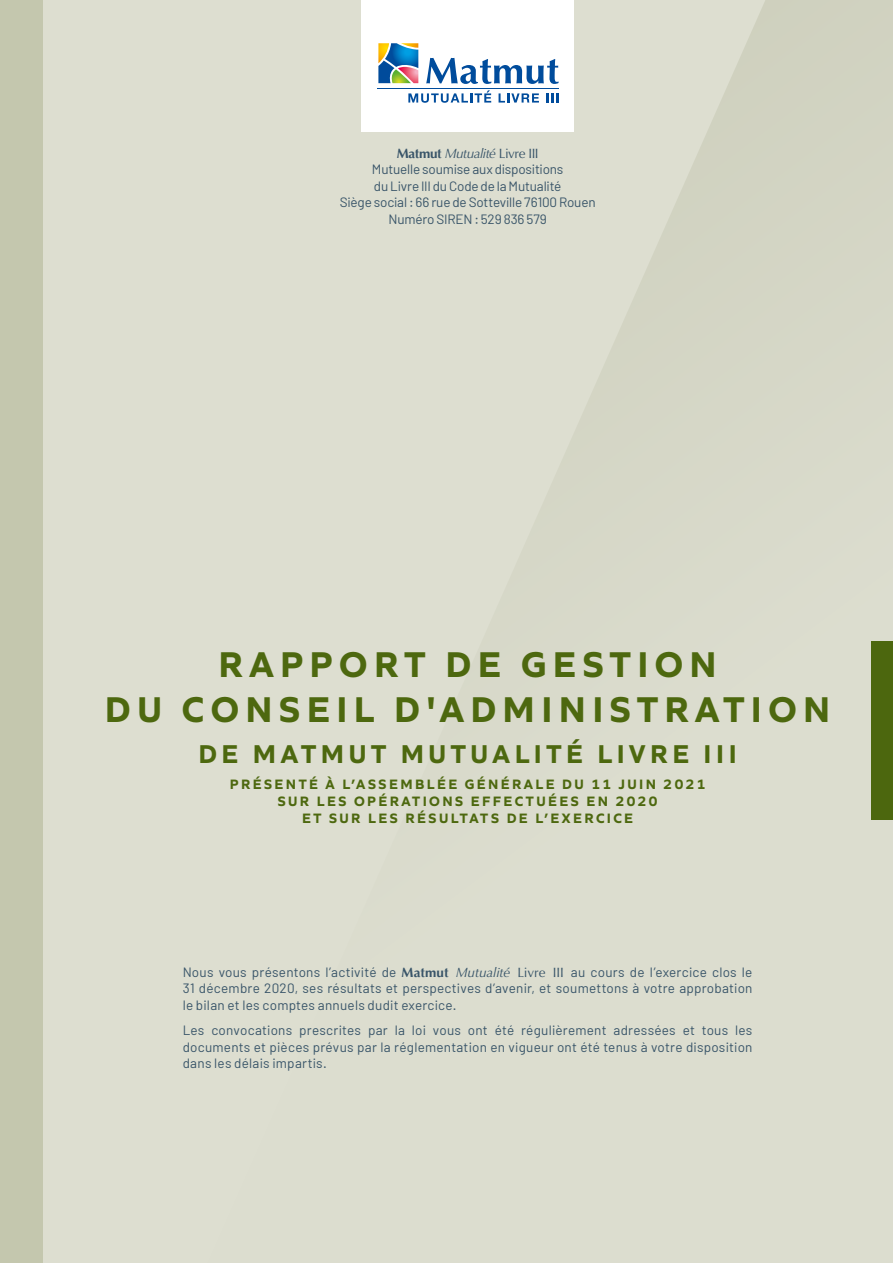
<style>
.page{position:relative;width:893px;height:1263px;background:#ddded0}
.page>*{position:absolute;margin:0;border:0;box-sizing:border-box;transform-origin:0 0}
.t1{font:700 37.5px/45px "Quiet Sans";letter-spacing:.17em;color:#4d680f;text-align:center}
.t2{font:700 27px "Quiet Sans";letter-spacing:.17em;color:#4d680f}
.t3{font:700 14.25px/17.1px "Quiet Sans";letter-spacing:.17em;color:#4d680f;text-align:center}
.t4{font:13.5px/16.5px "Barlow";color:#395569;text-align:justify}
.t5{font:italic 13.5px "Optima";letter-spacing:-.035em;color:#395569}
.s1{font-weight:700;font-style:normal}
.s2{font-style:normal}
.s3{font-family:"Optima";font-weight:700}
.s4{font-family:"Optima";font-style:italic}
.s5{font-family:"Optima"}
</style>
<div class="page">
<svg style="left:558px;top:0;width:335px;height:820px"></svg>
<div style="left:361px;top:0;width:213px;height:132px;background:#fff"></div>
<hr style="left:377px;top:88px;width:181px;height:1px;background:#004c9c">
<svg style="left:426px;top:58px;width:133px;height:26px"></svg>
<svg style="left:378px;top:43px;width:41px;height:41px"></svg>
<svg style="left:378px;top:43px;width:40px;height:40px;background:#6f9096"></svg>
<svg style="left:408px;top:90px;width:83px;height:13px"></svg>
<svg style="left:499px;top:93px;width:40px;height:10px"></svg>
<svg style="left:546px;top:93px;width:12px;height:10px"></svg>
<div style="left:0;top:0;width:42px;height:1263px;background:#c4c7ae"></div>
<p class="t5" style="left:397px;top:145px;width:143px"><span class="s1">Matmut</span> Mutualité <span class="s2">Livre III</span></p>
<p class="t4" style="left:340px;top:161px;width:257px;text-align:center">Mutuelle soumise aux dispositions<br>du Livre III du Code de la Mutualité<br>Siège social : 66 rue de Sotteville 76100 Rouen Numéro SIREN : 529 836 579</p>
<h1 class="t1" style="left:105px;top:638px;width:727px">RAPPORT DE GESTION<br>DU CONSEIL D'ADMINISTRATION</h1>
<h2 class="t2" style="left:199px;top:733px;width:540px">DE MATMUT MUTUALITÉ LIVRE III</h2>
<p class="t3" style="left:230px;top:774px;width:477px">PRÉSENTÉ À L’ASSEMBLÉE GÉNÉRALE DU 11 JUIN 2021<br>SUR LES OPÉRATIONS EFFECTUÉES EN 2020<br>ET SUR LES RÉSULTATS DE L’EXERCICE</p>
<p class="t4" style="left:183px;top:963px;width:571px">Nous vous présentons l’activité de <span class="s3">Matmut</span> <span class="s4">Mutualité</span> <span class="s5">Livre III</span> au cours de l’exercice clos le 31 décembre 2020, ses résultats et perspectives d’avenir, et soumettons à votre approbation le bilan et les comptes annuels dudit exercice.</p>
<p class="t4" style="left:183px;top:1022px;width:571px">Les convocations prescrites par la loi vous ont été régulièrement adressées et tous les documents et pièces prévus par la réglementation en vigueur ont été tenus à votre disposition dans les délais impartis.</p>
</div>
